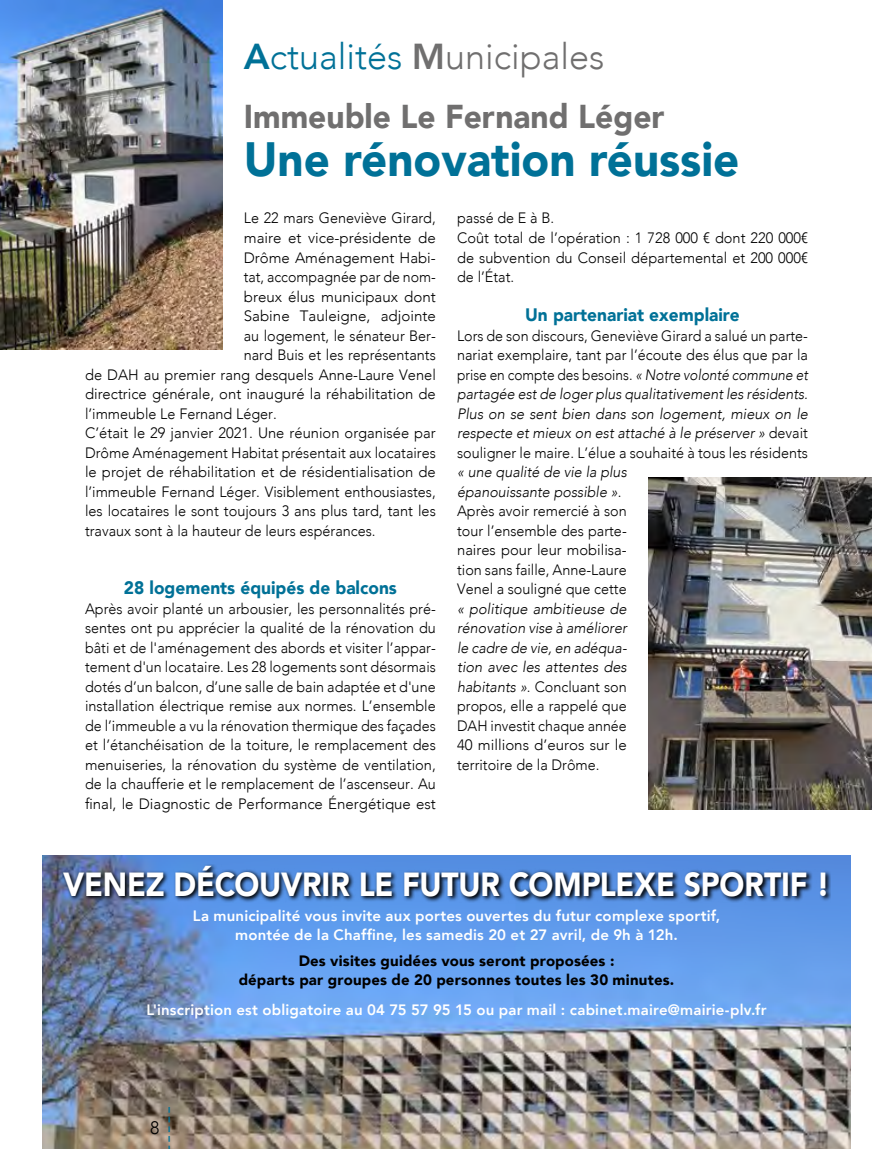
<style>
.page{position:relative;width:893px;height:1149px;background:#fff}
.page>*{position:absolute;margin:0;border:0;box-sizing:border-box;transform-origin:0 0}
.t1{font:900 48px "Avenir";color:#007197;scale:.95 1}
.t2{font:300 36px "Avenir";color:#706f6f}
.t3{font:900 33.3px "Avenir";letter-spacing:-.005em;color:#fff;scale:.9 1}
.t4{font:900 33px "Avenir";color:#706f6f;scale:.96 1}
.t5{font:900 18px "Avenir";color:#007197;scale:.96 1}
.t6{font:300 18px "Avenir";color:#000}
.t7{font:300 15px/19.5px "Avenir";color:#000;scale:.96 1}
.t8{font:300 15px/19.5px "Avenir";color:#000;text-align:justify;scale:.95 1}
.t9{font:300 15px "Avenir";color:#000}
.t10{font:italic 300 15px/19.5px "Avenir";color:#000;text-align:justify}
.t11{font:800 15px/19.5px "Avenir";letter-spacing:.01em;color:#fff;text-align:center}
.t12{font:900 15px/19.5px "Avenir";letter-spacing:.01em;color:#000;text-align:center}
.t13{font:300 15px "Avenir";color:#000;scale:.94 1}
.s1{font-weight:800;color:#007197}
.s2{color:#007197}
.s3{font-weight:800}
.s4{font-style:italic}
.s5{font-style:normal}
</style>
<div class="page">
<img style="left:43px;top:855px;width:807px;height:293px">
<svg style="left:61px;top:863px;width:770px;height:39px;background:#3a5f94"></svg>
<img style="left:0;top:0;width:223px;height:349px">
<img style="left:648px;top:477px;width:224px;height:332px">
<svg style="left:168px;top:1106px;width:2px;height:42px"></svg>
<h2 class="t2" style="left:244px;top:36px;width:362px"><span class="s1">A</span><span class="s2">ctualités</span> <span class="s3">M</span>unicipales</h2>
<h3 class="t4" style="left:244px;top:88px;width:440px">Immeuble Le Fernand Léger</h3>
<h1 class="t1" style="left:244px;top:118px;width:523px">Une rénovation réussie</h1>
<p class="t7" style="left:244px;top:208px;width:202px">Le 22 mars Geneviève Girard,</p>
<p class="t9" style="left:244px;top:229px;width:194px">maire et vice-présidente de</p>
<p class="t9" style="left:244px;top:248px;width:194px">Drôme Aménagement Habi-</p>
<p class="t13" style="left:244px;top:268px;width:206px">tat, accompagnée par de nom-</p>
<p class="t9" style="left:244px;top:287px;width:194px">breux élus municipaux dont</p>
<p class="t9" style="left:244px;top:307px;width:194px">Sabine Tauleigne, adjointe</p>
<p class="t7" style="left:244px;top:325px;width:202px">au logement, le sénateur Ber-</p>
<p class="t7" style="left:244px;top:345px;width:202px">nard Buis et les représentants</p>
<p class="t9" style="left:85px;top:365px;width:352px">de DAH au premier rang desquels Anne-Laure Venel</p>
<p class="t9" style="left:85px;top:385px;width:352px">directrice générale, ont inauguré la réhabilitation de</p>
<p class="t7" style="left:85px;top:403px;width:201px">l’immeuble Le Fernand Léger.</p>
<p class="t9" style="left:85px;top:424px;width:352px">C’était le 29 janvier 2021. Une réunion organisée par</p>
<p class="t7" style="left:85px;top:442px;width:367px">Drôme Aménagement Habitat présentait aux locataires</p>
<p class="t9" style="left:85px;top:463px;width:352px">le projet de réhabilitation et de résidentialisation de</p>
<p class="t7" style="left:85px;top:481px;width:367px">l’immeuble Fernand Léger. Visiblement enthousiastes,</p>
<p class="t9" style="left:85px;top:502px;width:352px">les locataires le sont toujours 3 ans plus tard, tant les</p>
<p class="t7" style="left:85px;top:520px;width:304px">travaux sont à la hauteur de leurs espérances.</p>
<p class="t5" style="left:124px;top:572px;width:286px">28 logements équipés de balcons</p>
<p class="t7" style="left:85px;top:598px;width:367px;text-align:justify">Après avoir planté un arbousier, les personnalités pré&shy;sentes ont pu apprécier la qualité de la rénovation du bâti et de l'aménagement des abords et visiter l’appar&shy;tement d'un locataire. Les 28 logements sont désormais dotés d’un balcon, d’une salle de bain adaptée et d'une installation électrique remise aux normes. L’ensemble de l’immeuble a vu la rénovation thermique des façades et l’étanchéisation de la toiture, le remplacement des menuiseries, la rénovation du système de ventilation, de la chaufferie et le remplacement de l’ascenseur. Au final, le Diagnostic de Performance Énergétique est</p>
<p class="t7" style="left:457px;top:208px;width:367px">passé de E à B.<br>Coût total de l’opération : 1 728 000 € dont 220 000€ de subvention du Conseil départemental et 200 000€ de l’État.</p>
<p class="t5" style="left:525px;top:299px;width:225px">Un partenariat exemplaire</p>
<p class="t8" style="left:457px;top:325px;width:371px">Lors de son discours, Geneviève Girard a salué un parte&shy;nariat exemplaire, tant par l’écoute des élus que par la prise en compte des besoins. <span class="s4">« Notre volonté commune et partagée est de loger plus qualitativement les résidents.<br>Plus on se sent bien dans son logement, mieux on le respecte et mieux on est attaché à le préserver »</span> devait souligner le maire. L’élue a souhaité à tous les résidents</p>
<p class="t7" style="left:457px;top:462px;width:178px"><span class="s4">« une qualité de vie la plus épanouissante possible »</span>.<br>Après avoir remercié à son tour l’ensemble des parte&shy;naires pour leur mobilisa&shy;tion sans faille, Anne-Laure<br>Venel a souligné que cette</p>
<p class="t10" style="left:457px;top:598px;width:171px">« politique ambitieuse de rénovation vise à améliorer le cadre de vie, en adéqua&shy;tion avec les attentes des habitants »<span class="s5">. Concluant son propos, elle a rappelé que DAH investit chaque année 40 millions d’euros sur le territoire de la Drôme.</span></p>
<h3 class="t3" style="left:63px;top:855px;width:853px">VENEZ DÉCOUVRIR LE FUTUR COMPLEXE SPORTIF !</h3>
<p class="t11" style="left:193px;top:905px;width:529px">La municipalité vous invite aux portes ouvertes du futur complexe sportif, montée de la Chaffine, les samedis 20 et 27 avril, de 9h à 12h.</p>
<p class="t12" style="left:239px;top:950px;width:437px">Des visites guidées vous seront proposées :<br>départs par groupes de 20 personnes toutes les 30 minutes.</p>
<p class="t11" style="left:147px;top:1000px;width:621px">L'inscription est obligatoire au 04 75 57 95 15 ou par mail : cabinet.maire@mairie-plv.fr</p>
<p class="t6" style="left:150px;top:1116px;width:11px">8</p>
</div>
